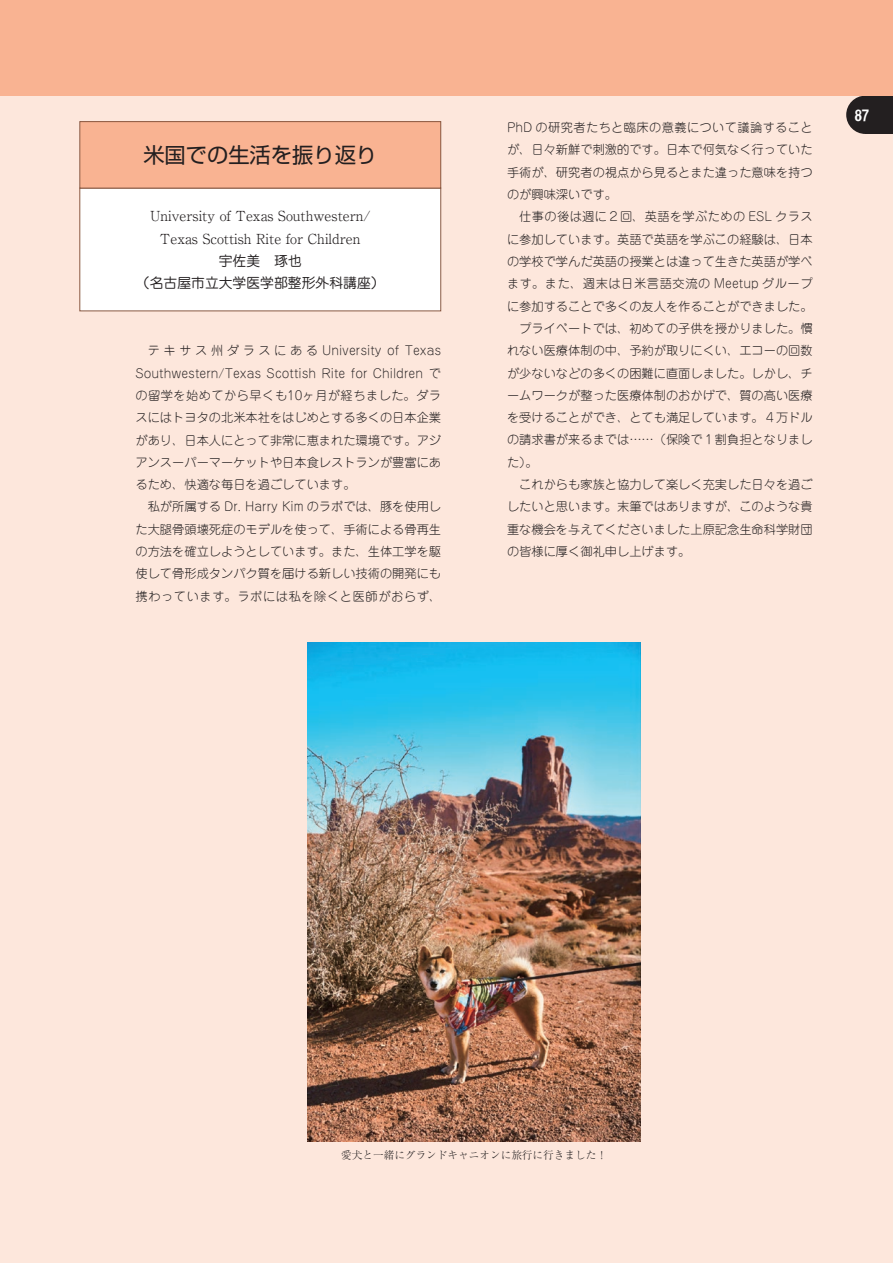
<style>
.page{position:relative;width:893px;height:1263px;background:#fde7dc}
.page>*{position:absolute;margin:0;border:0;box-sizing:border-box;transform-origin:0 0}
.t1{font:21.3px "Shin Go Pr 6";color:#231f20}
.t2{font:15.9px "Helvetica CY Bold";color:#fff}
.t3{font:300 13.8px/22.4px "Ryumin Pr 6";color:#231f20;text-align:center}
.t4{font:13.8px/22.4px "Jun 201 Pro";color:#231f20;text-align:center}
.t5{font:300 12.15px/22.4px "Jun 101 Pro";color:#231f20;text-align:justify}
.t6{font:300 12.15px "Jun 101 Pro";letter-spacing:.05em;color:#231f20}
.t7{font:300 12.15px "Jun 101 Pro";letter-spacing:.03em;color:#231f20}
.t8{font:300 10.65px "Ryumin Pr 6";color:#231f20}
</style>
<div class="page">
<div style="left:865px;top:96px;width:28px;height:38px;background:#231f20"></div>
<div style="left:846px;top:96px;width:38px;height:38px;background:#231f20;border-radius:50%"></div>
<div style="left:0;top:0;width:893px;height:96px;background:#f9b392"></div>
<div style="left:80px;top:188px;width:361px;height:123px;background:#fff"></div>
<div style="left:79px;top:188px;width:362px;height:123px;border:1px solid #895942"></div>
<div style="left:80px;top:122px;width:361px;height:66px;background:#f9b392"></div>
<div style="left:79px;top:121px;width:362px;height:67px;border:1px solid #895942"></div>
<img style="left:307px;top:642px;width:334px;height:499px">
<h1 class="t1" style="left:143px;top:137px;width:235px">米国での生活を振り返り</h1>
<p class="t3" style="left:150px;top:204px;width:222px">University of Texas Southwestern/<br>Texas Scottish Rite for Children</p>
<p class="t4" style="left:136px;top:248px;width:250px">宇佐美　琢也<br>（名古屋市立大学医学部整形外科講座(</p>
<p class="t5" style="left:148px;top:338px;width:295px;text-align:right">テキサス州ダラスにある University of Texasで</p>
<p class="t5" style="left:136px;top:360px;width:307px;text-align:left">Southwestern/Texas Scottish Rite for Children<br>の留学を始めてから早くも10ヶ月が経ちました。ダラスにはトヨタの北米本社をはじめとする多くの日本企業があり、日本人にとって非常に恵まれた環境です。アジアンスーパーマーケットや日本食レストランが豊富にあるため、快適な毎日を過ごしています。</p>
<p class="t5" style="left:136px;top:494px;width:307px;text-indent:12px">私が所属する Dr. Harry Kim のラボでは、豚を使用した大腿骨頭壊死症のモデルを使って、手術による骨再生の方法を確立しようとしています。また、生体工学を駆使して骨形成タンパク質を届ける新しい技術の開発にも携わっています。ラボには私を除くと医師がおらず、</p>
<p class="t5" style="left:507px;top:115px;width:307px">PhD の研究者たちと臨床の意義について議論することが、日々新鮮で刺激的です。日本で何気なく行っていた手術が、研究者の視点から見るとまた違った意味を持つのが興味深いです。</p>
<p class="t7" style="left:519px;top:207px;width:295px">仕事の後は週に２回、英語を学ぶための ESL クラス</p>
<p class="t5" style="left:507px;top:226px;width:307px">に参加しています。英語で英語を学ぶこの経験は、日本</p>
<p class="t5" style="left:507px;top:249px;width:307px">の学校で学んだ英語の授業とは違って生きた英語が学べ</p>
<p class="t6" style="left:507px;top:274px;width:307px">ます。また、週末は日米言語交流の Meetup グループ</p>
<p class="t5" style="left:507px;top:293px;width:307px">に参加することで多くの友人を作ることができました。</p>
<p class="t5" style="left:519px;top:316px;width:295px">プライベートでは、初めての子供を授かりました。慣</p>
<p class="t5" style="left:507px;top:338px;width:307px">れない医療体制の中、予約が取りにくい、エコーの回数</p>
<p class="t5" style="left:507px;top:360px;width:307px">が少ないなどの多くの困難に直面しました。しかし、チ</p>
<p class="t5" style="left:507px;top:383px;width:307px">ームワークが整った医療体制のおかげで、質の高い医療</p>
<p class="t5" style="left:507px;top:405px;width:307px">を受けることができ、とても満足しています。４万ドル</p>
<p class="t5" style="left:507px;top:427px;width:307px">の請求書が来るまでは……（保険で１割負担となりまし</p>
<p class="t5" style="left:507px;top:450px;width:32px">た。(</p>
<p class="t5" style="left:519px;top:472px;width:295px">これからも家族と協力して楽しく充実した日々を過ご</p>
<p class="t5" style="left:507px;top:494px;width:307px">したいと思います。末筆ではありますが、このような貴</p>
<p class="t5" style="left:507px;top:517px;width:307px">重な機会を与えてくださいました上原記念生命科学財団</p>
<p class="t5" style="left:507px;top:539px;width:185px">の皆様に厚く御礼申し上げます。</p>
<h2 class="t2" style="left:855px;top:105px;width:16px">87</h2>
<p class="t8" style="left:341px;top:1147px;width:267px">愛犬と一緒にグランドキャニオンに旅行に行きました!</p>
</div>
